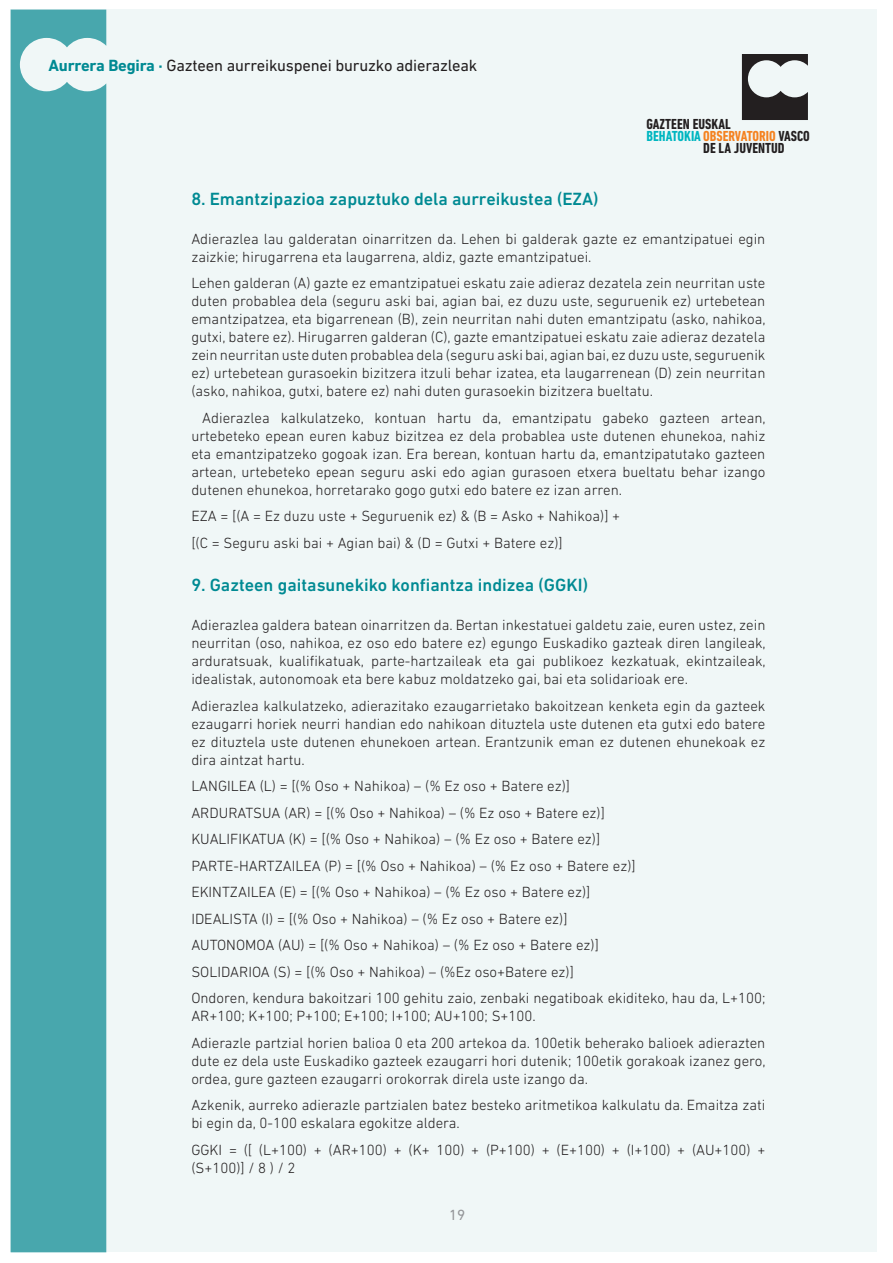
<style>
.page{position:relative;width:893px;height:1263px;background:#fff}
.page>*{position:absolute;margin:0;border:0;box-sizing:border-box;transform-origin:0 0}
.Subtitular{font:500 18px "DIN Next LT Pro";color:#008a93}
.t1{font:16.5px "DIN Next LT Pro";letter-spacing:-.01em;color:#231f20}
.Texto_normal{font:300 15px/18px "DIN Next LT Pro";color:#231f20;text-align:justify}
.t2{font:15px "DIN Next LT Pro";color:#939598}
.t3{font:700 condensed 14.85px "DIN Next LT Pro";color:#f58220}
.t4{font:700 condensed 14.85px "DIN Next LT Pro";color:#231f20}
.s1{font-weight:700;color:#008a93}
.s2{color:#00b6c0}
.s3{color:#231f20}
</style>
<div class="page">
<div style="left:11px;top:10px;width:866px;height:1242px;background:#f0f7f7"></div>
<svg style="left:742px;top:54px;width:66px;height:66px"></svg>
<div style="left:11px;top:10px;width:95px;height:1242px;background:#48a7ad"></div>
<p class="t1" style="left:48px;top:56px;width:430px"><span class="s1">Aurrera Begira ·</span> Gazteen aurreikuspenei buruzko adierazleak</p>
<p class="t4" style="left:647px;top:115px;width:86px">GAZTEEN EUSKAL</p>
<p class="t3" style="left:647px;top:127px;width:165px"><span class="s2">BEHATOKIA</span> OBSERVATORIO <span class="s3">VASCO</span></p>
<p class="t4" style="left:703px;top:139px;width:83px">DE LA JUVENTUD</p>
<p class="Subtitular" style="left:191px;top:188px;width:409px">8. Emantzipazioa zapuztuko dela aurreikustea (EZA)</p>
<p class="Texto_normal" style="left:191px;top:230px;width:575px">Adierazlea lau galderatan oinarritzen da. Lehen bi galderak gazte ez emantzipatuei egin zaizkie; hirugarrena eta laugarrena, aldiz, gazte emantzipatuei.</p>
<p class="Texto_normal" style="left:191px;top:274px;width:576px">Lehen galderan (A) gazte ez emantzipatuei eskatu zaie adieraz dezatela zein neurritan uste duten probablea dela (seguru aski bai, agian bai, ez duzu uste, seguruenik ez) urtebetean emantzipatzea, eta bigarrenean (B), zein neurritan nahi duten emantzipatu (asko, nahikoa, gutxi, batere ez). Hirugarren galderan (C), gazte emantzipatuei eskatu zaie adieraz dezatela zein neurritan uste duten probablea dela (seguru aski bai, agian bai, ez duzu uste, seguruenik ez) urtebetean gurasoekin bizitzera itzuli behar izatea, eta laugarrenean (D) zein neurritan (asko, nahikoa, gutxi, batere ez) nahi duten gurasoekin bizitzera bueltatu.</p>
<p class="Texto_normal" style="left:191px;top:409px;width:576px;text-indent:11px">Adierazlea kalkulatzeko, kontuan hartu da, emantzipatu gabeko gazteen artean, urtebeteko epean euren kabuz bizitzea ez dela probablea uste dutenen ehunekoa, nahiz eta emantzipatzeko gogoak izan. Era berean, kontuan hartu da, emantzipatutako gazteen artean, urtebeteko epean seguru aski edo agian gurasoen etxera bueltatu behar izango dutenen ehunekoa, horretarako gogo gutxi edo batere ez izan arren.</p>
<p class="Texto_normal" style="left:191px;top:507px;width:430px">EZA = [(A = Ez duzu uste + Seguruenik ez) &amp; (B = Asko + Nahikoa)] +</p>
<p class="Texto_normal" style="left:191px;top:534px;width:373px">[(C = Seguru aski bai + Agian bai) &amp; (D = Gutxi + Batere ez)]</p>
<p class="Subtitular" style="left:191px;top:574px;width:398px">9. Gazteen gaitasunekiko konfiantza indizea (GGKI)</p>
<p class="Texto_normal" style="left:191px;top:616px;width:576px">Adierazlea galdera batean oinarritzen da. Bertan inkestatuei galdetu zaie, euren ustez, zein neurritan (oso, nahikoa, ez oso edo batere ez) egungo Euskadiko gazteak diren langileak, arduratsuak, kualifikatuak, parte-hartzaileak eta gai publikoez kezkatuak, ekintzaileak, idealistak, autonomoak eta bere kabuz moldatzeko gai, bai eta solidarioak ere.</p>
<p class="Texto_normal" style="left:191px;top:696px;width:576px">Adierazlea kalkulatzeko, adierazitako ezaugarrietako bakoitzean kenketa egin da gazteek ezaugarri horiek neurri handian edo nahikoan dituztela uste dutenen eta gutxi edo batere ez dituztela uste dutenen ehunekoen artean. Erantzunik eman ez dutenen ehunekoak ez dira aintzat hartu.</p>
<p class="Texto_normal" style="left:191px;top:777px;width:380px">LANGILEA (L) = [(% Oso + Nahikoa) – (% Ez oso + Batere ez)]</p>
<p class="Texto_normal" style="left:191px;top:803px;width:415px">ARDURATSUA (AR) = [(% Oso + Nahikoa) – (% Ez oso + Batere ez)]</p>
<p class="Texto_normal" style="left:191px;top:830px;width:410px">KUALIFIKATUA (K) = [(% Oso + Nahikoa) – (% Ez oso + Batere ez)]</p>
<p class="Texto_normal" style="left:191px;top:856px;width:446px">PARTE-HARTZAILEA (P) = [(% Oso + Nahikoa) – (% Ez oso + Batere ez)]</p>
<p class="Texto_normal" style="left:191px;top:883px;width:401px">EKINTZAILEA (E) = [(% Oso + Nahikoa) – (% Ez oso + Batere ez)]</p>
<p class="Texto_normal" style="left:191px;top:909px;width:378px">IDEALISTA (I) = [(% Oso + Nahikoa) – (% Ez oso + Batere ez)]</p>
<p class="Texto_normal" style="left:191px;top:936px;width:409px">AUTONOMOA (AU) = [(% Oso + Nahikoa) – (% Ez oso + Batere ez)]</p>
<p class="Texto_normal" style="left:191px;top:962px;width:384px">SOLIDARIOA (S) = [(% Oso + Nahikoa) – (%Ez oso+Batere ez)]</p>
<p class="Texto_normal" style="left:191px;top:989px;width:576px">Ondoren, kendura bakoitzari 100 gehitu zaio, zenbaki negatiboak ekiditeko, hau da, L+100;<br>AR+100; K+100; P+100; E+100; I+100; AU+100; S+100.</p>
<p class="Texto_normal" style="left:191px;top:1033px;width:576px">Adierazle partzial horien balioa 0 eta 200 artekoa da. 100etik beherako balioek adierazten dute ez dela uste Euskadiko gazteek ezaugarri hori dutenik; 100etik gorakoak izanez gero, ordea, gure gazteen ezaugarri orokorrak direla uste izango da.</p>
<p class="Texto_normal" style="left:191px;top:1096px;width:576px">Azkenik, aurreko adierazle partzialen batez besteko aritmetikoa kalkulatu da. Emaitza zati bi egin da, 0-100 eskalara egokitze aldera.</p>
<p class="Texto_normal" style="left:191px;top:1140px;width:575px">GGKI = ([ (L+100) + (AR+100) + (K+ 100) + (P+100) + (E+100) + (I+100) + (AU+100) + (S+100)] / 8 ) / 2</p>
<p class="t2" style="left:449px;top:1206px;width:18px">19</p>
</div>
